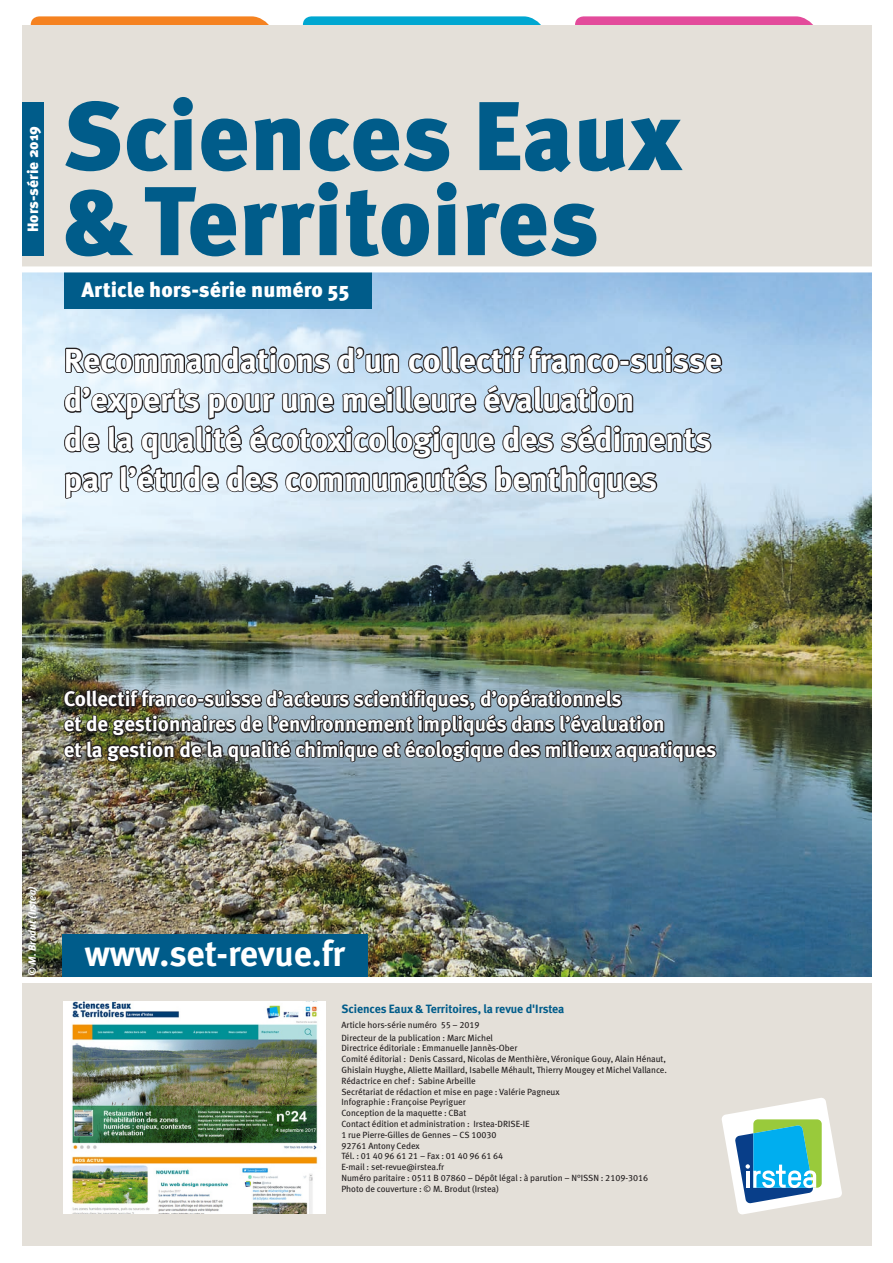
<style>
.page{position:relative;width:893px;height:1263px;background:#fff}
.page>*{position:absolute;margin:0;border:0;box-sizing:border-box;transform-origin:0 0}
.t1{font:900 97.5px "Meta OT";color:#005c8a}
.t2{font:36px "Meta Bold LF";color:#fff}
.couverture_appel{font:33px/39.6px "Meta Bold LF";color:#fff}
.couverture_appel-2{font:21px/25.2px "Meta Bold LF";color:#fff}
.couverture_appel-3{font:900 21px "Meta OT";color:#fff}
.t3{font:900 15px "Meta OT";color:#fff}
.t4{font:12px "Meta Bold LF";letter-spacing:-.005em;color:#005c8a}
.crédit_photo{font:italic 10.5px "Meta Bold LF";color:#fff}
.t5{font:9px/10.8px "Meta Book LF";color:#231f20}
</style>
<div class="page">
<div style="left:23px;top:982px;width:849px;height:264px;background:#e4e0d9"></div>
<img style="left:23px;top:272px;width:848px;height:705px">
<svg style="left:31px;top:16px;width:782px;height:9px;background:#ac9096"></svg>
<div style="left:22px;top:25px;width:850px;height:242px;background:#e4e0d9"></div>
<div style="left:23px;top:103px;width:21px;height:153px;background:#005c8a"></div>
<div style="left:62px;top:934px;width:305px;height:42px;background:#005c8a"></div>
<svg style="left:722px;top:1098px;width:120px;height:116px"></svg>
<div style="left:5px;top:266px;width:888px;height:6px;background:#fff"></div>
<div style="left:16px;top:977px;width:877px;height:6px;background:#fff"></div>
<img style="left:64px;top:1001px;width:262px;height:213px">
<img style="left:62px;top:266px;width:662px;height:498px">
<p class="t3" style="left:24px;top:232px;width:107px;rotate:-90deg">Hors-série 2019</p>
<p class="t1" style="left:62px;top:76px;width:620px">Sciences Eaux</p>
<p class="t1" style="left:62px;top:161px;width:538px">&amp;Territoires</p>
<p class="couverture_appel-3" style="left:81px;top:276px;width:270px">Article hors-série numéro 55</p>
<p class="couverture_appel" style="left:64px;top:340px;width:660px">Recommandations d’un collectif franco-suisse d’experts pour une meilleure évaluation<br>de la qualité écotoxicologique des sédiments par l’étude des communautés benthiques</p>
<p class="crédit_photo" style="left:27px;top:976px;width:157px;rotate:-90deg">© Christian Schwier (AdobeStock)</p>
<p class="crédit_photo" style="left:26px;top:965px;width:81px;rotate:-90deg">M. Brodut (Irstea)</p>
<p class="couverture_appel-2" style="left:64px;top:686px;width:654px">Collectif franco-suisse d’acteurs scientifiques, d’opérationnels<br>et de gestionnaires de l’environnement impliqués dans l’évaluation<br>et la gestion de la qualité chimique et écologique des milieux aquatiques</p>
<p class="t2" style="left:85px;top:932px;width:262px">www.set-revue.fr</p>
<p class="t4" style="left:341px;top:1001px;width:224px">Sciences Eaux &amp; Territoires, la revue d'Irstea</p>
<p class="t5" style="left:341px;top:1019px;width:140px">Article hors-série numéro 55 – 2019</p>
<p class="t5" style="left:341px;top:1032px;width:153px">Directeur de la publication : Marc Michel</p>
<p class="t5" style="left:341px;top:1043px;width:178px">Directrice éditoriale : Emmanuelle Jannès-Ober</p>
<p class="t5" style="left:341px;top:1053px;width:327px">Comité éditorial : Denis Cassard, Nicolas de Menthière, Véronique Gouy, Alain Hénaut,<br>Ghislain Huyghe, Aliette Maillard, Isabelle Méhault, Thierry Mougey et Michel Vallance.</p>
<p class="t5" style="left:341px;top:1075px;width:136px">Rédactrice en chef : Sabine Arbeille</p>
<p class="t5" style="left:341px;top:1086px;width:220px">Secrétariat de rédaction et mise en page : Valérie Pagneux</p>
<p class="t5" style="left:341px;top:1097px;width:126px">Infographie : Françoise Peyriguer</p>
<p class="t5" style="left:341px;top:1107px;width:126px">Conception de la maquette : CBat</p>
<p class="t5" style="left:341px;top:1118px;width:190px">Contact édition et administration : Irstea-DRISE-IE<br>1 rue Pierre-Gilles de Gennes – CS 10030</p>
<p class="t5" style="left:341px;top:1140px;width:80px">92761 Antony Cedex</p>
<p class="t5" style="left:341px;top:1151px;width:163px">Tél. : 01 40 96 61 21 – Fax : 01 40 96 61 64</p>
<p class="t5" style="left:341px;top:1161px;width:104px">E-mail : set-revue@irstea.fr</p>
<p class="t5" style="left:341px;top:1172px;width:308px">Numéro paritaire : 0511 B 07860 – Dépôt légal : à parution – N°ISSN : 2109-3016</p>
<p class="t5" style="left:341px;top:1183px;width:159px">Photo de couverture : © M. Brodut (Irstea)</p>
</div>
